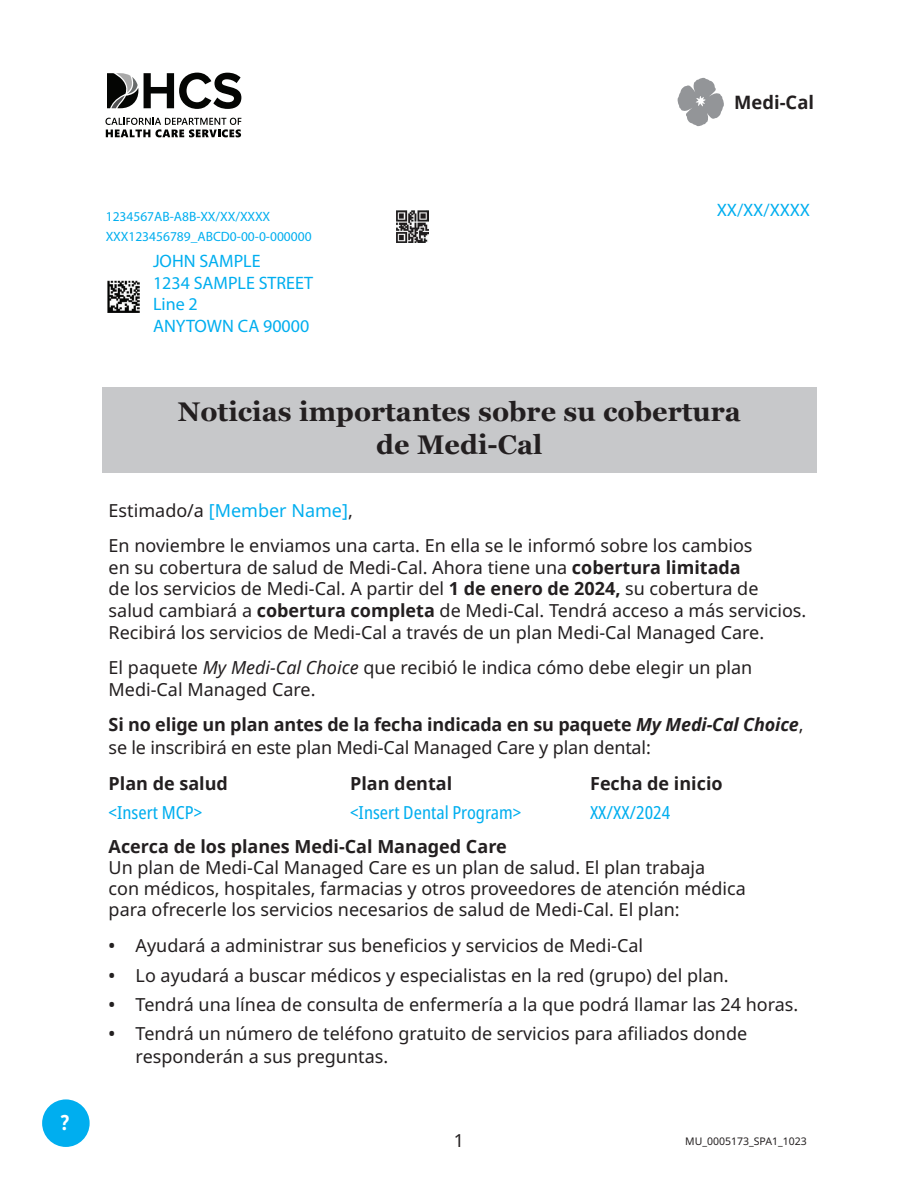
<style>
.page{position:relative;width:918px;height:1188px;background:#fff}
.page>*{position:absolute;margin:0;border:0;box-sizing:border-box;transform-origin:0 0}
.t1{font:700 27px/32.4px "Georgia";color:#231f20;text-align:center}
.t2{font:700 condensed 21px "Noto Sans";color:#fff}
.t3{font:700 18.45px "Noto Sans";color:#231f20}
.t4{font:18px/21.8px "Noto Sans";color:#231f20}
.t5{font:18px/21.8px "Myriad Pro";color:#00aeef}
.t6{font:condensed 18px "Noto Sans";color:#00aeef}
.t7{font:700 18px "Noto Sans";color:#231f20}
.t8{font:13.5px/20px "Myriad Pro";color:#00aeef}
.t9{font:10.5px "Noto Sans";color:#231f20}
.s1{color:#00aeef}
.s2{font-weight:700}
.s3{font-style:italic}
.s4{font-weight:700;font-style:italic}
.s5{font-weight:600}
</style>
<div class="page">
<div style="left:102px;top:387px;width:715px;height:86px;background:#c7c8ca"></div>
<img style="left:396px;top:211px;width:32px;height:31px">
<img style="left:108px;top:281px;width:31px;height:31px">
<div style="left:42px;top:1099px;width:48px;height:48px;background:#00aeef;border-radius:50%"></div>
<img style="left:105px;top:72px;width:137px;height:66px">
<img style="left:677px;top:77px;width:47px;height:50px">
<p class="t3" style="left:734px;top:89px;width:81px">Medi-Cal</p>
<p class="t2" style="left:61px;top:1107px;width:10px">?</p>
<p class="t8" style="left:106px;top:206px;width:207px">1234567AB-A8B-XX/XX/XXXX<br>XXX123456789_ABCD0-00-0-000000</p>
<p class="t5" style="left:153px;top:250px;width:162px">JOHN SAMPLE<br>1234 SAMPLE STREET<br>Line 2<br>ANYTOWN CA 90000</p>
<p class="t5" style="left:717px;top:199px;width:95px">XX/XX/XXXX</p>
<h1 class="t1" style="left:178px;top:394px;width:565px">Noticias importantes sobre su cobertura de Medi-Cal</h1>
<p class="t4" style="left:109px;top:493px;width:645px;line-height:35.2px">Estimado/a <span class="s1">[Member Name]</span>,<br>En noviembre le enviamos una carta. En ella se le informó sobre los cambios</p>
<p class="t4" style="left:109px;top:557px;width:699px">en su cobertura de salud de Medi-Cal. Ahora tiene una <span class="s2">cobertura limitada<br></span>de los servicios de Medi-Cal. A partir del <span class="s2">1 de enero de 2024,</span> su cobertura de salud cambiará a <span class="s2">cobertura completa</span> de Medi-Cal. Tendrá acceso a más servicios.<br>Recibirá los servicios de Medi-Cal a través de un plan Medi-Cal Managed Care.</p>
<p class="t4" style="left:109px;top:657px;width:645px">El paquete <span class="s3">My Medi-Cal Choice</span> que recibió le indica cómo debe elegir un plan<br>Medi-Cal Managed Care.</p>
<p class="t4" style="left:109px;top:714px;width:696px;line-height:22.5px"><span class="s2">Si no elige un plan antes de la fecha indicada en su paquete</span> <span class="s4">My Medi-Cal Choice</span>, se le inscribirá en este plan Medi-Cal Managed Care y plan dental:</p>
<p class="t7" style="left:109px;top:770px;width:121px">Plan de salud</p>
<p class="t7" style="left:350px;top:770px;width:104px">Plan dental</p>
<p class="t7" style="left:590px;top:770px;width:134px">Fecha de inicio</p>
<p class="t6" style="left:109px;top:800px;width:95px">&lt;Insert MCP&gt;</p>
<p class="t6" style="left:350px;top:800px;width:173px">&lt;Insert Dental Program&gt;</p>
<p class="t6" style="left:590px;top:800px;width:82px">XX/XX/2024</p>
<p class="t4" style="left:109px;top:837px;width:639px;line-height:21px"><span class="s2">Acerca de los planes Medi-Cal Managed Care<br></span>Un plan de Medi-Cal Managed Care es un plan de salud. El plan trabaja<br>con médicos, hospitales, farmacias y otros proveedores de atención médica para ofrecerle los servicios necesarios de salud de Medi-Cal. El plan:</p>
<p class="t4" style="left:109px;top:935px;width:536px"><span class="s5">•</span> Ayudará a administrar sus beneficios y servicios de Medi-Cal</p>
<p class="t4" style="left:109px;top:965px;width:622px"><span class="s5">•</span> Lo ayudará a buscar médicos y especialistas en la red (grupo) del plan.</p>
<p class="t4" style="left:109px;top:994px;width:691px"><span class="s5">•</span> Tendrá una línea de consulta de enfermería a la que podrá llamar las 24 horas.</p>
<p class="t4" style="left:136px;top:1023px;width:613px;line-height:22.5px;text-indent:-27px"><span class="s5">•</span> Tendrá un número de teléfono gratuito de servicios para afiliados donde responderán a sus preguntas.</p>
<p class="t4" style="left:454px;top:1130px;width:12px">1</p>
<p class="t9" style="left:685px;top:1134px;width:123px">MU_0005173_SPA1_1023</p>
</div>
